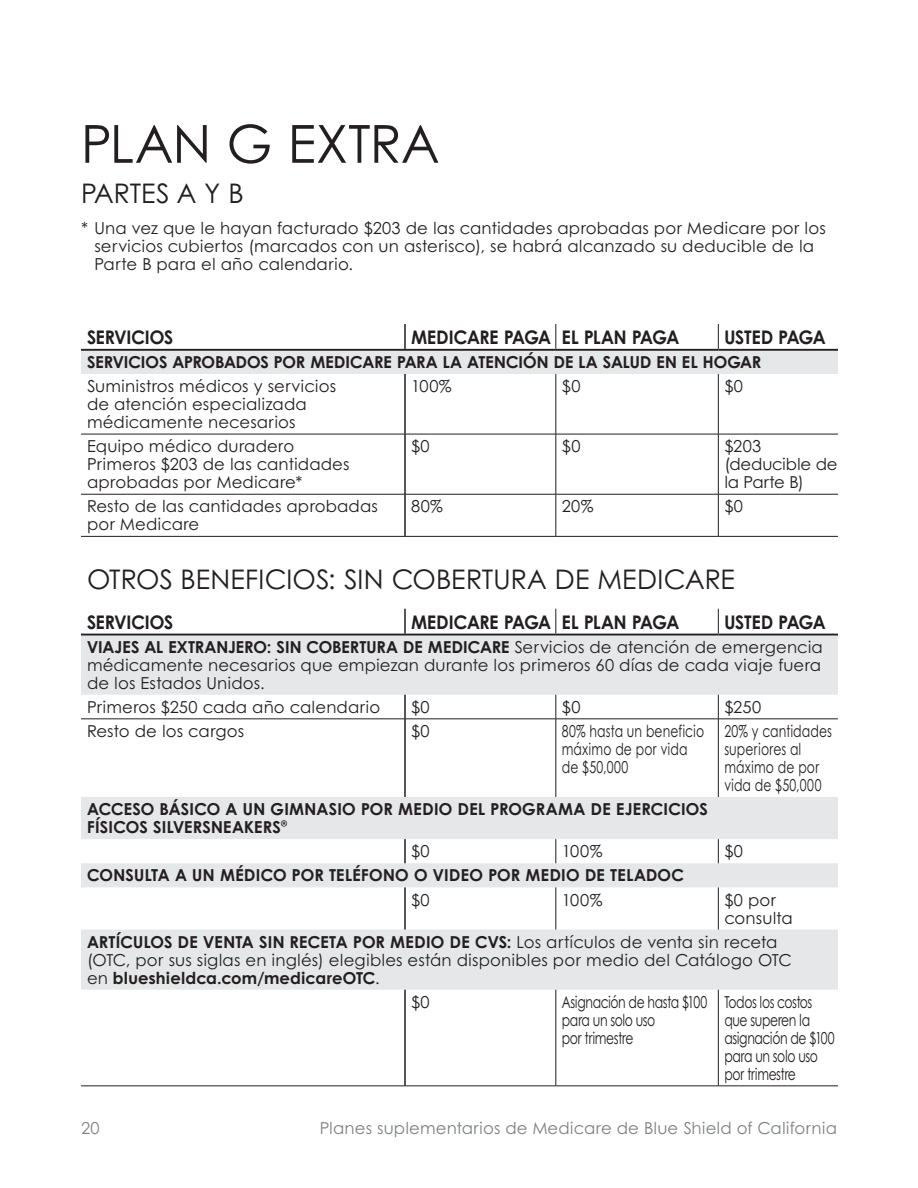
<style>
.page{position:relative;width:918px;height:1188px;background:#fff}
.page>*{position:absolute;margin:0;border:0;box-sizing:border-box;transform-origin:0 0}
._2__section_title_lg{font:52.5px "Century Gothic B";letter-spacing:.01em;color:#231f20}
._2__section_title_sm{font:27px "Century Gothic B";letter-spacing:.005em;color:#231f20}
._4__Medicare_chart_h{font:700 18.75px "Century Gothic B";letter-spacing:-.005em;color:#231f20;scale:.95 1}
._4__Medicare_chart_b{font:16.5px/18px "Century Gothic B";letter-spacing:.01em;color:#231f20}
._3__Medicare_body_co{font:16.5px/18px "Century Gothic B";color:#231f20}
._4__Medicare_chart_b-2{font:700 16.5px/18px "Century Gothic B";letter-spacing:.015em;color:#231f20}
._3__Medicare_body_co-2{font:16.5px/18px "Century Gothic B";letter-spacing:-.03em;color:#231f20;scale:.75 1}
._4__Medicare_chart_b-3{font:16.5px/18px "Century Gothic B";letter-spacing:.01em;color:#231f20;scale:.75 1}
.t1{font:16.5px "Century Gothic B";letter-spacing:.01em;color:#7e8083}
._4__Medicare_chart_b-4{font:16.5px/18px "Century Gothic B";letter-spacing:-.01em;color:#231f20}
.s1{font-weight:700}
</style>
<div class="page">
<svg style="left:81px;top:351px;width:757px;height:639px"></svg>
<hr style="left:81px;top:349px;width:324px;height:2px;background:#231f20">
<hr style="left:81px;top:634px;width:324px;height:1px;background:#231f20">
<hr style="left:405px;top:634px;width:151px;height:1px;background:#231f20">
<hr style="left:556px;top:634px;width:162px;height:1px;background:#231f20">
<hr style="left:718px;top:634px;width:120px;height:1px;background:#231f20">
<hr style="left:405px;top:349px;width:151px;height:2px;background:#231f20">
<hr style="left:556px;top:349px;width:162px;height:2px;background:#231f20">
<hr style="left:718px;top:349px;width:120px;height:2px;background:#231f20">
<hr style="left:404px;top:324px;width:2px;height:25px;background:#231f20">
<hr style="left:404px;top:374px;width:2px;height:60px;background:#231f20">
<hr style="left:404px;top:434px;width:2px;height:60px;background:#231f20">
<hr style="left:404px;top:494px;width:2px;height:42px;background:#231f20">
<hr style="left:404px;top:609px;width:2px;height:25px;background:#231f20">
<hr style="left:404px;top:695px;width:2px;height:24px;background:#231f20">
<hr style="left:404px;top:719px;width:2px;height:78px;background:#231f20">
<hr style="left:404px;top:839px;width:2px;height:24px;background:#231f20">
<hr style="left:404px;top:887px;width:2px;height:43px;background:#231f20">
<hr style="left:404px;top:990px;width:2px;height:96px;background:#231f20">
<hr style="left:81px;top:434px;width:324px;height:1px;background:#231f20">
<hr style="left:405px;top:434px;width:151px;height:1px;background:#231f20">
<hr style="left:556px;top:434px;width:162px;height:1px;background:#231f20">
<hr style="left:718px;top:434px;width:120px;height:1px;background:#231f20">
<hr style="left:81px;top:494px;width:324px;height:1px;background:#231f20">
<hr style="left:405px;top:494px;width:151px;height:1px;background:#231f20">
<hr style="left:556px;top:494px;width:162px;height:1px;background:#231f20">
<hr style="left:718px;top:494px;width:120px;height:1px;background:#231f20">
<hr style="left:81px;top:536px;width:324px;height:1px;background:#231f20">
<hr style="left:405px;top:536px;width:151px;height:1px;background:#231f20">
<hr style="left:556px;top:536px;width:162px;height:1px;background:#231f20">
<hr style="left:718px;top:536px;width:120px;height:1px;background:#231f20">
<hr style="left:81px;top:719px;width:324px;height:1px;background:#231f20">
<hr style="left:405px;top:719px;width:151px;height:1px;background:#231f20">
<hr style="left:556px;top:719px;width:162px;height:1px;background:#231f20">
<hr style="left:718px;top:719px;width:120px;height:1px;background:#231f20">
<hr style="left:81px;top:1086px;width:324px;height:1px;background:#231f20">
<hr style="left:405px;top:1086px;width:151px;height:1px;background:#231f20">
<hr style="left:556px;top:1086px;width:162px;height:1px;background:#231f20">
<hr style="left:718px;top:1086px;width:120px;height:1px;background:#231f20">
<svg style="left:556px;top:839px;width:1px;height:24px"></svg>
<svg style="left:718px;top:839px;width:1px;height:24px"></svg>
<hr style="left:556px;top:887px;width:1px;height:43px;background:#231f20">
<hr style="left:718px;top:887px;width:1px;height:43px;background:#231f20">
<hr style="left:556px;top:990px;width:1px;height:96px;background:#231f20">
<hr style="left:718px;top:990px;width:1px;height:96px;background:#231f20">
<hr style="left:556px;top:374px;width:1px;height:60px;background:#231f20">
<hr style="left:718px;top:374px;width:1px;height:60px;background:#231f20">
<hr style="left:556px;top:434px;width:1px;height:60px;background:#231f20">
<hr style="left:718px;top:434px;width:1px;height:60px;background:#231f20">
<hr style="left:556px;top:494px;width:1px;height:42px;background:#231f20">
<hr style="left:718px;top:494px;width:1px;height:42px;background:#231f20">
<svg style="left:556px;top:695px;width:1px;height:24px"></svg>
<svg style="left:718px;top:695px;width:1px;height:24px"></svg>
<hr style="left:556px;top:719px;width:1px;height:78px;background:#231f20">
<hr style="left:718px;top:719px;width:1px;height:78px;background:#231f20">
<svg style="left:556px;top:324px;width:1px;height:25px"></svg>
<svg style="left:718px;top:324px;width:1px;height:25px"></svg>
<svg style="left:556px;top:609px;width:1px;height:25px"></svg>
<svg style="left:718px;top:609px;width:1px;height:25px"></svg>
<svg style="left:281px;top:820px;width:6px;height:7px"></svg>
<p class="_2__section_title_lg" style="left:81px;top:112px;width:360px">PLAN G EXTRA</p>
<p class="_2__section_title_sm" style="left:81px;top:176px;width:164px">PARTES A Y B</p>
<p class="_3__Medicare_body_co" style="left:94px;top:219px;width:733px;text-indent:-14px">* Una vez que le hayan facturado $203 de las cantidades aprobadas por Medicare por los servicios cubiertos (marcados con un asterisco), se habrá alcanzado su deducible de la<br>Parte B para el año calendario.</p>
<p class="_4__Medicare_chart_h" style="left:87px;top:325px;width:92px">SERVICIOS</p>
<p class="_4__Medicare_chart_h" style="left:411px;top:325px;width:149px">MEDICARE PAGA</p>
<p class="_4__Medicare_chart_h" style="left:562px;top:325px;width:125px">EL PLAN PAGA</p>
<p class="_4__Medicare_chart_h" style="left:724px;top:325px;width:108px">USTED PAGA</p>
<p class="_4__Medicare_chart_b-2" style="left:87px;top:353px;width:676px">SERVICIOS APROBADOS POR MEDICARE PARA LA ATENCIÓN DE LA SALUD EN EL HOGAR</p>
<p class="_4__Medicare_chart_b" style="left:87px;top:377px;width:251px">Suministros médicos y servicios de atención especializada médicamente necesarios</p>
<p class="_4__Medicare_chart_b" style="left:411px;top:377px;width:42px">100%</p>
<p class="_4__Medicare_chart_b" style="left:562px;top:377px;width:20px">$0</p>
<p class="_4__Medicare_chart_b" style="left:724px;top:377px;width:20px">$0</p>
<p class="_4__Medicare_chart_b" style="left:87px;top:437px;width:209px">Equipo médico duradero</p>
<p class="_4__Medicare_chart_b" style="left:87px;top:455px;width:264px">Primeros $203 de las cantidades aprobadas por Medicare*</p>
<p class="_4__Medicare_chart_b" style="left:411px;top:437px;width:20px">$0</p>
<p class="_4__Medicare_chart_b" style="left:562px;top:437px;width:20px">$0</p>
<p class="_4__Medicare_chart_b-4" style="left:724px;top:437px;width:115px">$203 (deducible de la Parte B)</p>
<p class="_4__Medicare_chart_b" style="left:87px;top:497px;width:292px">Resto de las cantidades aprobadas por Medicare</p>
<p class="_4__Medicare_chart_b" style="left:411px;top:497px;width:34px">80%</p>
<p class="_4__Medicare_chart_b" style="left:562px;top:497px;width:33px">20%</p>
<p class="_4__Medicare_chart_b" style="left:724px;top:497px;width:20px">$0</p>
<p class="_2__section_title_sm" style="left:87px;top:563px;width:650px">OTROS BENEFICIOS: SIN COBERTURA DE MEDICARE</p>
<p class="_4__Medicare_chart_h" style="left:87px;top:610px;width:92px">SERVICIOS</p>
<p class="_4__Medicare_chart_h" style="left:411px;top:610px;width:149px">MEDICARE PAGA</p>
<p class="_4__Medicare_chart_h" style="left:562px;top:610px;width:125px">EL PLAN PAGA</p>
<p class="_4__Medicare_chart_h" style="left:724px;top:610px;width:108px">USTED PAGA</p>
<p class="_4__Medicare_chart_b" style="left:87px;top:638px;width:737px;text-align:justify"><span class="s1">VIAJES AL EXTRANJERO: SIN COBERTURA DE MEDICARE</span> Servicios de atención de emergencia médicamente necesarios que empiezan durante los primeros 60 días de cada viaje fuera de los Estados Unidos.</p>
<p class="_4__Medicare_chart_b" style="left:87px;top:698px;width:295px">Primeros $250 cada año calendario</p>
<p class="_4__Medicare_chart_b" style="left:411px;top:698px;width:20px">$0</p>
<p class="_4__Medicare_chart_b" style="left:562px;top:698px;width:20px">$0</p>
<p class="_4__Medicare_chart_b" style="left:724px;top:698px;width:38px">$250</p>
<p class="_4__Medicare_chart_b" style="left:87px;top:722px;width:159px">Resto de los cargos</p>
<p class="_4__Medicare_chart_b" style="left:411px;top:722px;width:20px">$0</p>
<p class="_4__Medicare_chart_b-3" style="left:562px;top:722px;width:191px">80% hasta un beneficio máximo de por vida de $50,000</p>
<p class="_4__Medicare_chart_b-3" style="left:724px;top:722px;width:145px">20% y cantidades superiores al máximo de por vida de $50,000</p>
<p class="_4__Medicare_chart_b-2" style="left:87px;top:800px;width:622px">ACCESO BÁSICO A UN GIMNASIO POR MEDIO DEL PROGRAMA DE EJERCICIOS<br>FÍSICOS SILVERSNEAKERS</p>
<p class="_3__Medicare_body_co" style="left:411px;top:842px;width:20px">$0</p>
<p class="_3__Medicare_body_co" style="left:562px;top:842px;width:42px">100%</p>
<p class="_3__Medicare_body_co" style="left:724px;top:842px;width:20px">$0</p>
<p class="_4__Medicare_chart_b-2" style="left:87px;top:866px;width:598px">CONSULTA A UN MÉDICO POR TELÉFONO O VIDEO POR MEDIO DE TELADOC</p>
<p class="_3__Medicare_body_co" style="left:411px;top:890px;width:20px">$0</p>
<p class="_3__Medicare_body_co" style="left:562px;top:890px;width:42px">100%</p>
<p class="_3__Medicare_body_co" style="left:724px;top:890px;width:70px">$0 por consulta</p>
<p class="_4__Medicare_chart_b" style="left:87px;top:933px;width:706px"><span class="s1">ARTÍCULOS DE VENTA SIN RECETA POR MEDIO DE CVS:</span> Los artículos de venta sin receta (OTC, por sus siglas en inglés) elegibles están disponibles por medio del Catálogo OTC en <span class="s1">blueshieldca.com/medicareOTC</span>.</p>
<p class="_3__Medicare_body_co" style="left:411px;top:993px;width:20px">$0</p>
<p class="_3__Medicare_body_co-2" style="left:562px;top:993px;width:196px">Asignación de hasta $100 para un solo uso<br>por trimestre</p>
<p class="_3__Medicare_body_co-2" style="left:724px;top:993px;width:149px">Todos los costos que superen la asignación de $100 para un solo uso por trimestre</p>
<p class="t1" style="left:81px;top:1118px;width:20px">20</p>
<p class="t1" style="left:320px;top:1118px;width:519px">Planes suplementarios de Medicare de Blue Shield of California</p>
</div>
